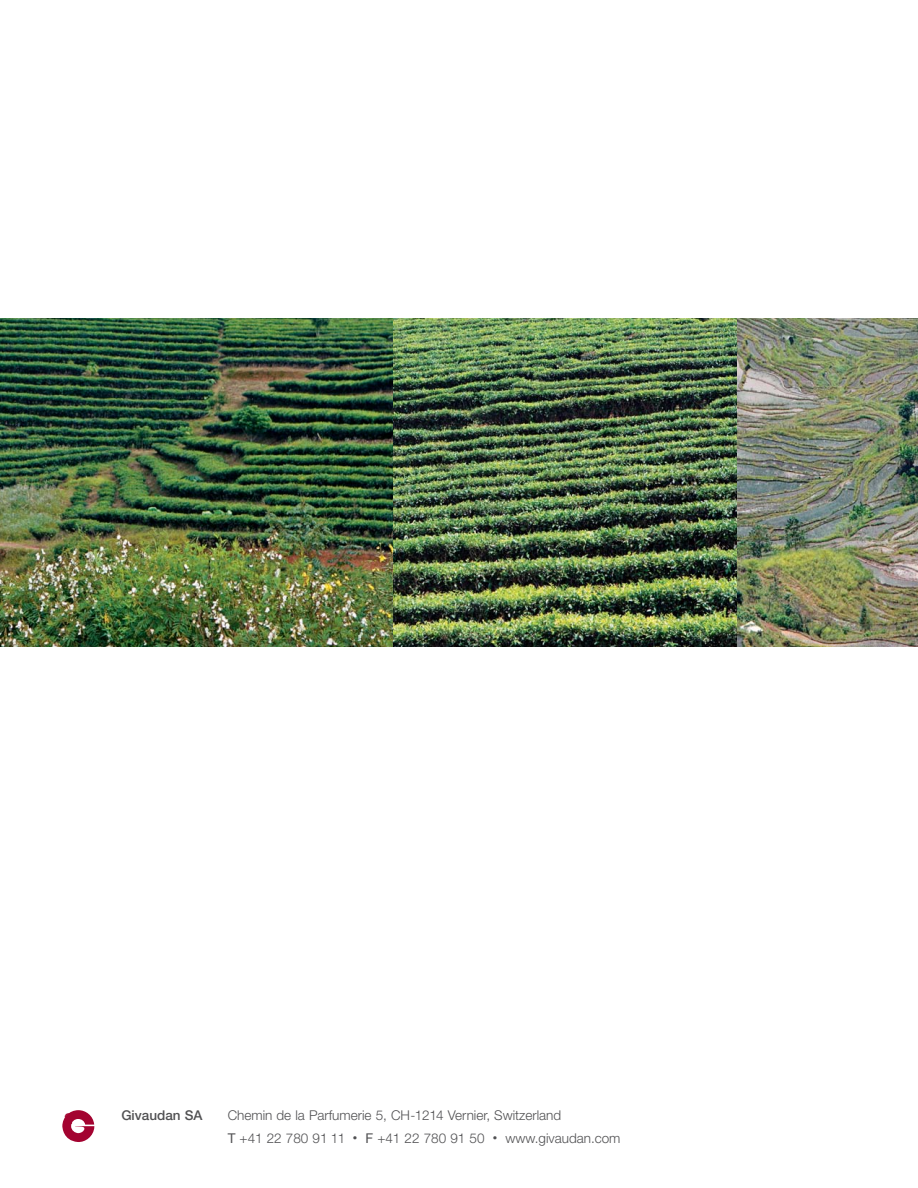
<style>
.page{position:relative;width:918px;height:1188px;background:#fff}
.page>*{position:absolute;margin:0;border:0;box-sizing:border-box;transform-origin:0 0}
.t1{font:500 15px "Helvetica Neue";color:#a30330}
.t2{font:300 13.5px/22.5px "Helvetica Neue";color:#515153}
.t3{font:500 13.5px "Helvetica Neue";color:#515153}
.s1{font-weight:400}
.s2{font-size:9px}
</style>
<div class="page">
<img style="left:736px;top:319px;width:182px;height:327px">
<svg style="left:62px;top:1110px;width:32px;height:32px"></svg>
<img style="left:0;top:319px;width:394px;height:327px">
<img style="left:394px;top:319px;width:342px;height:327px">
<p class="t1" style="left:64px;top:1113px;width:10px">2</p>
<p class="t3" style="left:121px;top:1111px;width:83px">Givaudan SA</p>
<p class="t2" style="left:228px;top:1105px;width:394px">Chemin de la Parfumerie 5, CH-1214 Vernier, Switzerland<br><span class="s1">T</span> +41 22 780 91 11 <span class="s2">•</span> <span class="s1">F</span> +41 22 780 91 50 <span class="s2">•</span> www.givaudan.com</p>
</div>
